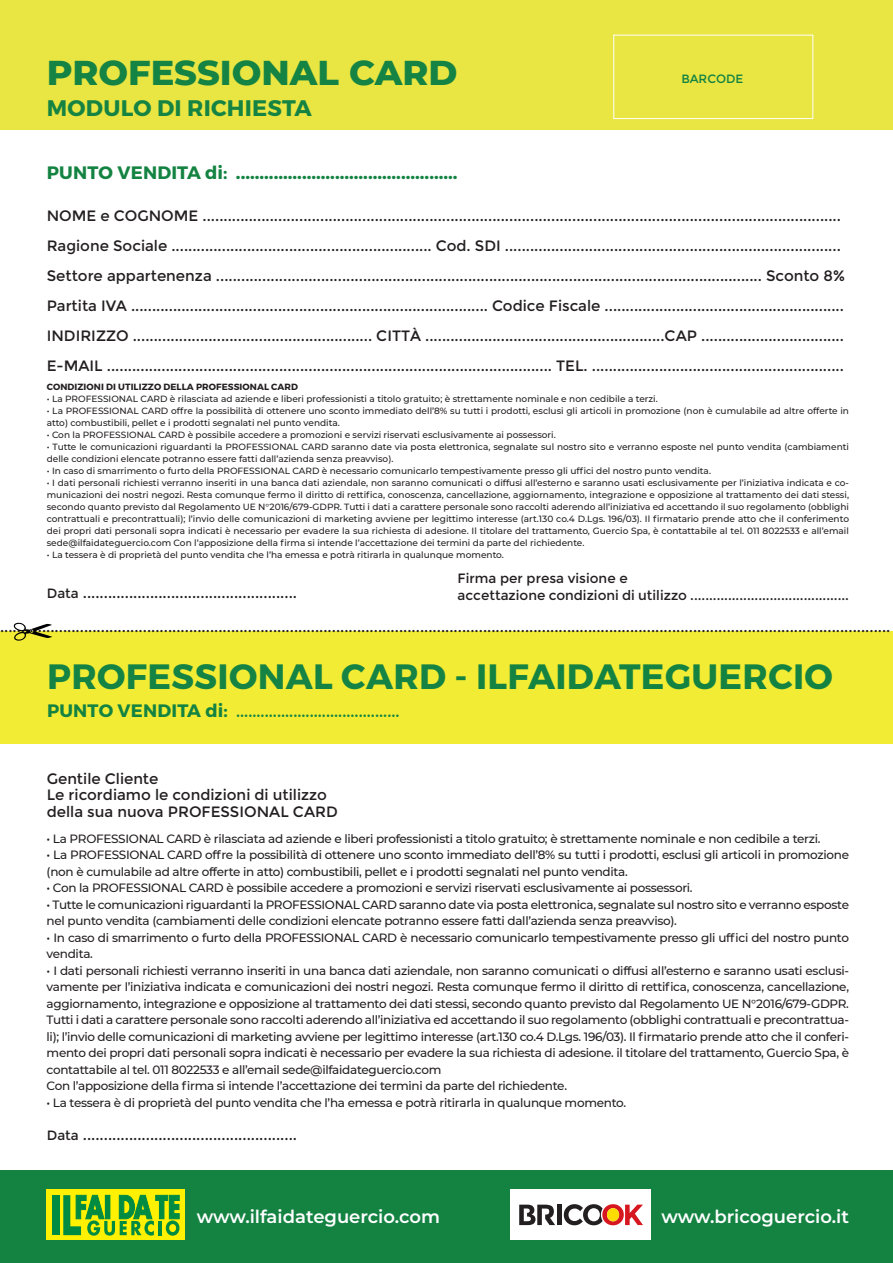
<style>
.page{position:relative;width:893px;height:1263px;background:#fff}
.page>*{position:absolute;margin:0;border:0;box-sizing:border-box;transform-origin:0 0}
.t1{font:700 35.1px "Montserrat";letter-spacing:.01em;color:#148342}
.t2{font:800 35.1px "Montserrat";color:#148343}
.t3{font:700 22.5px "Montserrat";letter-spacing:.01em;color:#158342}
.t4{font:700 18px "Montserrat";letter-spacing:.01em;color:#148342}
.t5{font:500 18px "Montserrat";color:#148342}
.t6{font:600 18px "Montserrat";color:#fff}
.t7{font:15px/30px "Montserrat";color:#231f20}
.t8{font:13.5px/16.5px "Montserrat";color:#231f20}
.t9{font:500 12px/16.5px "Montserrat";letter-spacing:-.025em;color:#231f20}
.t10{font:12px "Montserrat";color:#138344}
.t11{font:500 9px/12px "Montserrat";color:#231f20}
.t12{font:700 9px "Montserrat";letter-spacing:.01em;color:#231f20}
.s1{font-size:13.5px}
.s2{color:#148343}
.s3{font-weight:700}
</style>
<div class="page">
<div style="left:0;top:631px;width:893px;height:113px;background:#f3ec34"></div>
<div style="left:0;top:0;width:893px;height:130px;background:#e9e542"></div>
<div style="left:0;top:1170px;width:893px;height:93px;background:#148342"></div>
<div style="left:613px;top:35px;width:200px;height:84px;border:1px solid #fff"></div>
<div style="left:510px;top:1189px;width:140px;height:51px;background:#fff"></div>
<hr style="left:557px;top:1204px;width:4px;height:21px;background:#231f20">
<svg style="left:519px;top:1204px;width:36px;height:21px"></svg>
<svg style="left:564px;top:1204px;width:79px;height:21px"></svg>
<div style="left:47px;top:1189px;width:138px;height:51px;background:#fff101"></div>
<div style="left:52px;top:1195px;width:8px;height:40px;background:#008b43"></div>
<svg style="left:63px;top:1195px;width:117px;height:41px"></svg>
<svg style="left:14px;top:623px;width:38px;height:18px"></svg>
<h1 class="t2" style="left:47px;top:46px;width:412px">PROFESSIONAL CARD</h1>
<h2 class="t3" style="left:47px;top:94px;width:266px">MODULO DI RICHIESTA</h2>
<h3 class="t4" style="left:47px;top:162px;width:412px">PUNTO VENDITA di: ...............................................</h3>
<p class="t10" style="left:681px;top:72px;width:63px">BARCODE</p>
<p class="t7" style="left:47px;top:201px;width:800px">NOME e COGNOME ........................................................................................................................................................<br>Ragione Sociale .............................................................. Cod. SDI ................................................................................<br>Settore appartenenza .................................................................................................................................. Sconto 8% Partita IVA ..................................................................................... Codice Fiscale .........................................................<br>INDIRIZZO ......................................................... CITTÀ .........................................................CAP ..................................<br>E-MAIL .......................................................................................................... TEL. ............................................................</p>
<p class="t12" style="left:47px;top:381px;width:253px">CONDIZIONI DI UTILIZZO DELLA PROFESSIONAL CARD</p>
<p class="t11" style="left:47px;top:393px;width:612px">• La PROFESSIONAL CARD è rilasciata ad aziende e liberi professionisti a titolo gratuito; è strettamente nominale e non cedibile a terzi.</p>
<p class="t11" style="left:47px;top:405px;width:804px">• La PROFESSIONAL CARD offre la possibilità di ottenere uno sconto immediato dell’8% su tutti i prodotti, esclusi gli articoli in promozione (non è cumulabile ad altre offerte in atto) combustibili, pellet e i prodotti segnalati nel punto vendita.</p>
<p class="t11" style="left:47px;top:429px;width:511px">• Con la PROFESSIONAL CARD è possibile accedere a promozioni e servizi riservati esclusivamente ai possessori.</p>
<p class="t11" style="left:47px;top:441px;width:804px">• Tutte le comunicazioni riguardanti la PROFESSIONAL CARD saranno date via posta elettronica, segnalate sul nostro sito e verranno esposte nel punto vendita (cambiamenti delle condizioni elencate potranno essere fatti dall’azienda senza preavviso).</p>
<p class="t11" style="left:47px;top:465px;width:666px">• In caso di smarrimento o furto della PROFESSIONAL CARD è necessario comunicarlo tempestivamente presso gli uffici del nostro punto vendita.</p>
<p class="t11" style="left:47px;top:477px;width:804px;text-align:justify">• I dati personali richiesti verranno inseriti in una banca dati aziendale, non saranno comunicati o diffusi all’esterno e saranno usati esclusivamente per l’iniziativa indicata e co&shy;municazioni dei nostri negozi. Resta comunque fermo il diritto di rettifica, conoscenza, cancellazione, aggiornamento, integrazione e opposizione al trattamento dei dati stessi, secondo quanto previsto dal Regolamento UE N°2016/679-GDPR. Tutti i dati a carattere personale sono raccolti aderendo all’iniziativa ed accettando il suo regolamento (obblighi contrattuali e precontrattuali); l’invio delle comunicazioni di marketing avviene per legittimo interesse (art.130 co.4 D.Lgs. 196/03). Il firmatario prende atto che il conferimento dei propri dati personali sopra indicati è necessario per evadere la sua richiesta di adesione. Il titolare del trattamento, Guercio Spa, è contattabile al tel. 011 8022533 e all’email sede@ilfaidateguercio.com Con l’apposizione della firma si intende l’accettazione dei termini da parte del richiedente.</p>
<p class="t11" style="left:47px;top:549px;width:459px">• La tessera è di proprietà del punto vendita che l’ha emessa e potrà ritirarla in qualunque momento.</p>
<p class="t7" style="left:47px;top:578px;width:252px"><span class="s1">Data</span> ...................................................</p>
<p class="t8" style="left:458px;top:570px;width:393px">Firma per presa visione e<br>accettazione condizioni di utilizzo ..........................................</p>
<p class="t7" style="left:0;top:612px;width:892px">....................................................................................................................................................................................................................</p>
<h1 class="t1" style="left:47px;top:654px;width:787px"><span class="s2">PROFESSIONAL CARD</span> - ILFAIDATEGUERCIO</h1>
<h3 class="t5" style="left:47px;top:698px;width:354px"><span class="s3">PUNTO VENDITA di:</span> ........................................</h3>
<p class="t7" style="left:47px;top:770px;width:293px;line-height:16.5px">Gentile Cliente<br>Le ricordiamo le condizioni di utilizzo della sua nuova PROFESSIONAL CARD</p>
<p class="t9" style="left:47px;top:830px;width:775px">• La PROFESSIONAL CARD è rilasciata ad aziende e liberi professionisti a titolo gratuito; è strettamente nominale e non cedibile a terzi.</p>
<p class="t9" style="left:47px;top:846px;width:804px">• La PROFESSIONAL CARD offre la possibilità di ottenere uno sconto immediato dell’8% su tutti i prodotti, esclusi gli articoli in promozione (non è cumulabile ad altre offerte in atto) combustibili, pellet e i prodotti segnalati nel punto vendita.</p>
<p class="t9" style="left:47px;top:879px;width:647px">• Con la PROFESSIONAL CARD è possibile accedere a promozioni e servizi riservati esclusivamente ai possessori.</p>
<p class="t9" style="left:47px;top:896px;width:804px">• Tutte le comunicazioni riguardanti la PROFESSIONAL CARD saranno date via posta elettronica, segnalate sul nostro sito e verranno esposte nel punto vendita (cambiamenti delle condizioni elencate potranno essere fatti dall’azienda senza preavviso).</p>
<p class="t9" style="left:47px;top:929px;width:804px">• In caso di smarrimento o furto della PROFESSIONAL CARD è necessario comunicarlo tempestivamente presso gli uffici del nostro punto vendita.</p>
<p class="t9" style="left:47px;top:962px;width:804px">• I dati personali richiesti verranno inseriti in una banca dati aziendale, non saranno comunicati o diffusi all’esterno e saranno usati esclusi&shy;vamente per l’iniziativa indicata e comunicazioni dei nostri negozi. Resta comunque fermo il diritto di rettifica, conoscenza, cancellazione, aggiornamento, integrazione e opposizione al trattamento dei dati stessi, secondo quanto previsto dal Regolamento UE N°2016/679-GDPR.<br>Tutti i dati a carattere personale sono raccolti aderendo all’iniziativa ed accettando il suo regolamento (obblighi contrattuali e precontrattua&shy;li); l’invio delle comunicazioni di marketing avviene per legittimo interesse (art.130 co.4 D.Lgs. 196/03). Il firmatario prende atto che il conferi&shy;mento dei propri dati personali sopra indicati è necessario per evadere la sua richiesta di adesione. il titolare del trattamento, Guercio Spa, è contattabile al tel. 011 8022533 e all’email sede@ilfaidateguercio.com<br>Con l’apposizione della firma si intende l’accettazione dei termini da parte del richiedente.</p>
<p class="t9" style="left:47px;top:1094px;width:581px">• La tessera è di proprietà del punto vendita che l’ha emessa e potrà ritirarla in qualunque momento.</p>
<p class="t7" style="left:47px;top:1120px;width:252px"><span class="s1">Data</span> ...................................................</p>
<h3 class="t6" style="left:197px;top:1204px;width:245px">www.ilfaidateguercio.com</h3>
<h3 class="t6" style="left:661px;top:1204px;width:189px">www.bricoguercio.it</h3>
</div>
